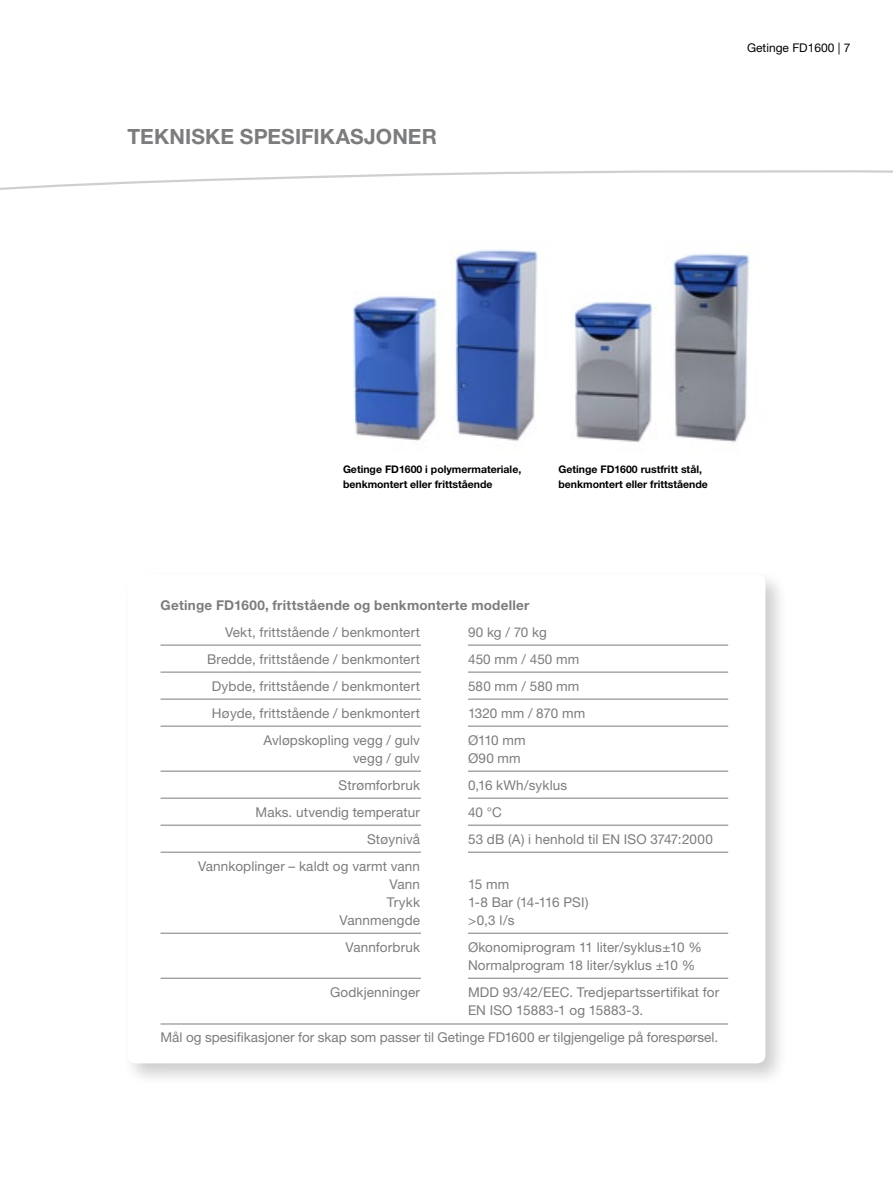
<style>
.page{position:relative;width:893px;height:1191px;background:#fff}
.page>*{position:absolute;margin:0;border:0;box-sizing:border-box;transform-origin:0 0}
.t1{font:700 21px "Helvetica Neue";letter-spacing:.005em;color:#7b7c7e}
.t2{font:13.5px/18px "Helvetica Neue";letter-spacing:.01em;color:#7b7c7e}
.t3{font:700 13.5px "Helvetica Neue";letter-spacing:.02em;color:#7b7c7e}
.t4{font:12px "Helvetica Neue";color:#000}
.t5{font:700 10.5px/15px "Helvetica Neue";color:#000}
</style>
<div class="page">
<svg style="left:0;top:170px;width:893px;height:20px"></svg>
<div style="left:122px;top:568px;width:666px;height:518px;background:#000;opacity:.2"></div>
<div style="left:128px;top:574px;width:637px;height:489px;background:#fff;border-radius:9px"></div>
<hr style="left:161px;top:644px;width:567px;height:1px;background:#7b7c7e">
<hr style="left:161px;top:671px;width:567px;height:1px;background:#7b7c7e">
<hr style="left:161px;top:698px;width:567px;height:1px;background:#7b7c7e">
<hr style="left:161px;top:725px;width:567px;height:1px;background:#7b7c7e">
<hr style="left:161px;top:770px;width:567px;height:1px;background:#7b7c7e">
<hr style="left:161px;top:797px;width:567px;height:1px;background:#7b7c7e">
<hr style="left:161px;top:824px;width:567px;height:1px;background:#7b7c7e">
<hr style="left:161px;top:851px;width:567px;height:1px;background:#7b7c7e">
<hr style="left:161px;top:932px;width:567px;height:1px;background:#7b7c7e">
<hr style="left:161px;top:977px;width:567px;height:1px;background:#7b7c7e">
<hr style="left:161px;top:1023px;width:567px;height:1px;background:#7b7c7e">
<div style="left:421px;top:640px;width:47px;height:381px;background:#fff"></div>
<img style="left:453px;top:249px;width:85px;height:192px">
<img style="left:673px;top:253px;width:76px;height:190px">
<img style="left:353px;top:296px;width:86px;height:145px">
<img style="left:573px;top:302px;width:83px;height:140px">
<h1 class="t1" style="left:128px;top:124px;width:311px">TEKNISKE SPESIFIKASJONER</h1>
<p class="t4" style="left:747px;top:41px;width:105px">Getinge FD1600 | 7</p>
<p class="t5" style="left:343px;top:462px;width:180px">Getinge FD1600 i polymermateriale, benkmontert eller frittstående</p>
<p class="t5" style="left:558px;top:462px;width:151px">Getinge FD1600 rustfritt stål, benkmontert eller frittstående</p>
<p class="t3" style="left:161px;top:597px;width:370px">Getinge FD1600, frittstående og benkmonterte modeller</p>
<p class="t2" style="left:225px;top:623px;width:197px">Vekt, frittstående / benkmontert</p>
<p class="t2" style="left:468px;top:623px;width:80px">90 kg / 70 kg</p>
<p class="t2" style="left:207px;top:650px;width:214px">Bredde, frittstående / benkmontert</p>
<p class="t2" style="left:468px;top:650px;width:113px">450 mm / 450 mm</p>
<p class="t2" style="left:212px;top:677px;width:210px">Dybde, frittstående / benkmontert</p>
<p class="t2" style="left:468px;top:677px;width:113px">580 mm / 580 mm</p>
<p class="t2" style="left:212px;top:704px;width:210px">Høyde, frittstående / benkmontert</p>
<p class="t2" style="left:468px;top:704px;width:119px">1320 mm / 870 mm</p>
<p class="t2" style="left:264px;top:731px;width:158px">Avløpskopling vegg / gulv</p>
<p class="t2" style="left:468px;top:731px;width:59px">Ø110 mm</p>
<p class="t2" style="left:353px;top:749px;width:69px">vegg / gulv</p>
<p class="t2" style="left:468px;top:749px;width:54px">Ø90 mm</p>
<p class="t2" style="left:339px;top:776px;width:83px">Strømforbruk</p>
<p class="t2" style="left:468px;top:776px;width:101px">0,16 kWh/syklus</p>
<p class="t2" style="left:255px;top:803px;width:166px">Maks. utvendig temperatur</p>
<p class="t2" style="left:468px;top:803px;width:36px">40 °C</p>
<p class="t2" style="left:367px;top:830px;width:54px">Støynivå</p>
<p class="t2" style="left:468px;top:830px;width:246px">53 dB (A) i henhold til EN ISO 3747:2000</p>
<p class="t2" style="left:198px;top:857px;width:223px;text-align:right">Vannkoplinger – kaldt og varmt vann<br>Vann</p>
<p class="t2" style="left:468px;top:875px;width:43px">15 mm</p>
<p class="t2" style="left:387px;top:893px;width:35px">Trykk</p>
<p class="t2" style="left:468px;top:893px;width:122px">1-8 Bar (14-116 PSI)</p>
<p class="t2" style="left:340px;top:911px;width:82px">Vannmengde</p>
<p class="t2" style="left:468px;top:911px;width:48px">&gt;0,3 l/s</p>
<p class="t2" style="left:346px;top:938px;width:76px">Vannforbruk</p>
<p class="t2" style="left:468px;top:938px;width:235px">Økonomiprogram 11 liter/syklus±10 %<br>Normalprogram 18 liter/syklus ±10 %</p>
<p class="t2" style="left:330px;top:983px;width:91px">Godkjenninger</p>
<p class="t2" style="left:468px;top:983px;width:253px">MDD 93/42/EEC. Tredjepartssertifikat for<br>EN ISO 15883-1 og 15883-3.</p>
<p class="t2" style="left:160px;top:1028px;width:559px">Mål og spesifikasjoner for skap som passer til Getinge FD1600 er tilgjengelige på forespørsel.</p>
</div>
